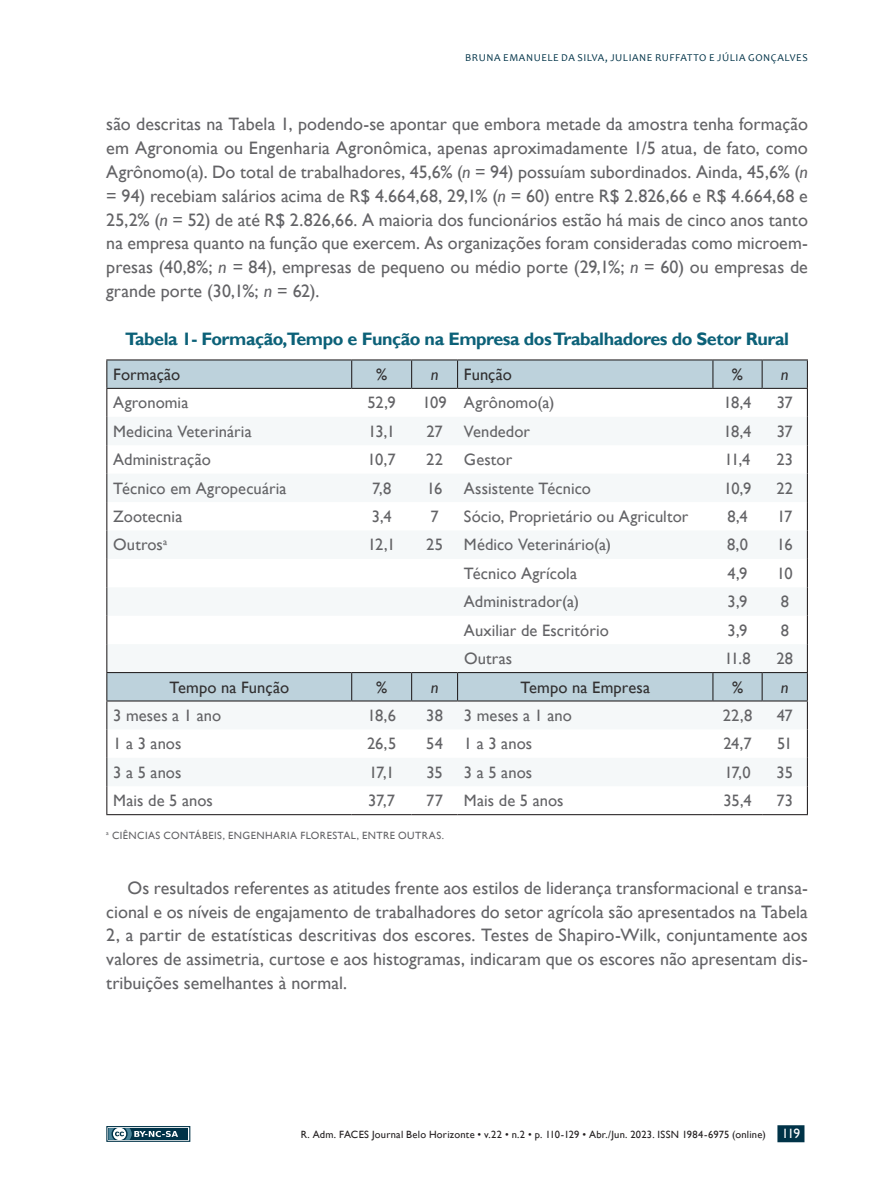
<style>
.page{position:relative;width:893px;height:1191px;background:#fff}
.page>*{position:absolute;margin:0;border:0;box-sizing:border-box;transform-origin:0 0}
.t1{font:18px/23.9px "Gill Sans";color:#636366;text-align:justify}
.t2{font:700 18px "Gill Sans";letter-spacing:-.025em;color:#0c6178}
.t3{font:16.5px "Gill Sans";letter-spacing:.005em;color:#636366}
.t4{font:16.5px "Gill Sans";letter-spacing:.005em;color:#312f30}
.t5{font:italic 16.5px "Gill Sans";color:#312f30}
.t6{font:10.5px "Gill Sans";letter-spacing:.02em;color:#231f20}
.t7{font:10.5px "Candara";letter-spacing:.05em;color:#003348}
.t8{font:10.5px "Gill Sans";letter-spacing:.04em;color:#636366}
.s1{font-style:italic}
.s2{font-size:13.5px;color:#fff}
</style>
<div class="page">
<svg style="left:106px;top:1126px;width:84px;height:15px"></svg>
<div style="left:108px;top:1128px;width:80px;height:11px;background:#003348"></div>
<svg style="left:108px;top:1128px;width:70px;height:11px"></svg>
<div style="left:777px;top:1125px;width:27px;height:17px;background:#003348"></div>
<svg style="left:107px;top:360px;width:700px;height:28px;background:#b8cdd7"></svg>
<svg style="left:107px;top:417px;width:700px;height:369px;fill:#f5f8f9"></svg>
<svg style="left:351px;top:360px;width:1px;height:28px"></svg>
<svg style="left:411px;top:360px;width:1px;height:28px"></svg>
<svg style="left:457px;top:360px;width:1px;height:28px"></svg>
<svg style="left:712px;top:360px;width:1px;height:28px"></svg>
<svg style="left:762px;top:360px;width:1px;height:28px"></svg>
<svg style="left:351px;top:673px;width:1px;height:27px"></svg>
<svg style="left:411px;top:673px;width:1px;height:27px"></svg>
<svg style="left:457px;top:673px;width:1px;height:27px"></svg>
<svg style="left:712px;top:673px;width:1px;height:27px"></svg>
<svg style="left:762px;top:673px;width:1px;height:27px"></svg>
<hr style="left:106px;top:814px;width:246px;height:1px;background:#231f20">
<hr style="left:352px;top:814px;width:60px;height:1px;background:#231f20">
<hr style="left:412px;top:814px;width:46px;height:1px;background:#231f20">
<hr style="left:458px;top:814px;width:255px;height:1px;background:#231f20">
<hr style="left:713px;top:814px;width:49px;height:1px;background:#231f20">
<hr style="left:762px;top:814px;width:46px;height:1px;background:#231f20">
<hr style="left:106px;top:359px;width:246px;height:1px;background:#231f20">
<hr style="left:352px;top:359px;width:60px;height:1px;background:#231f20">
<hr style="left:412px;top:359px;width:46px;height:1px;background:#231f20">
<hr style="left:458px;top:359px;width:255px;height:1px;background:#231f20">
<hr style="left:713px;top:359px;width:49px;height:1px;background:#231f20">
<hr style="left:762px;top:359px;width:46px;height:1px;background:#231f20">
<hr style="left:106px;top:388px;width:246px;height:1px;background:#231f20">
<hr style="left:352px;top:388px;width:60px;height:1px;background:#231f20">
<hr style="left:412px;top:388px;width:46px;height:1px;background:#231f20">
<hr style="left:458px;top:388px;width:255px;height:1px;background:#231f20">
<hr style="left:713px;top:388px;width:49px;height:1px;background:#231f20">
<hr style="left:762px;top:388px;width:46px;height:1px;background:#231f20">
<hr style="left:106px;top:672px;width:246px;height:1px;background:#231f20">
<svg style="left:106px;top:360px;width:1px;height:454px"></svg>
<hr style="left:352px;top:672px;width:60px;height:1px;background:#231f20">
<hr style="left:412px;top:672px;width:46px;height:1px;background:#231f20">
<hr style="left:458px;top:672px;width:255px;height:1px;background:#231f20">
<hr style="left:713px;top:672px;width:49px;height:1px;background:#231f20">
<hr style="left:762px;top:672px;width:46px;height:1px;background:#231f20">
<svg style="left:807px;top:360px;width:1px;height:454px"></svg>
<hr style="left:106px;top:700px;width:246px;height:1px;background:#231f20">
<hr style="left:352px;top:700px;width:60px;height:1px;background:#231f20">
<hr style="left:412px;top:700px;width:46px;height:1px;background:#231f20">
<hr style="left:458px;top:700px;width:255px;height:1px;background:#231f20">
<hr style="left:713px;top:700px;width:49px;height:1px;background:#231f20">
<hr style="left:762px;top:700px;width:46px;height:1px;background:#231f20">
<p class="t7" style="left:465px;top:51px;width:337px">BRUNA EMANUELE DA SILVA, JULIANE RUFFATTO E JÚLIA GONÇALVES</p>
<p class="t1" style="left:106px;top:113px;width:703px">são descritas na Tabela 1, podendo-se apontar que embora metade da amostra tenha formação em Agronomia ou Engenharia Agronômica, apenas aproximadamente 1/5 atua, de fato, como Agrônomo(a). Do total de trabalhadores, 45,6% (<span class="s1">n</span> = 94) possuíam subordinados. Ainda, 45,6% (<span class="s1">n </span>= 94) recebiam salários acima de R$ 4.664,68, 29,1% (<span class="s1">n</span> = 60) entre R$ 2.826,66 e R$ 4.664,68 e 25,2% (<span class="s1">n</span> = 52) de até R$ 2.826,66. A maioria dos funcionários estão há mais de cinco anos tanto na empresa quanto na função que exercem. As organizações foram consideradas como microem&shy;presas (40,8%; <span class="s1">n =</span> 84), empresas de pequeno ou médio porte (29,1%; <span class="s1">n</span> = 60) ou empresas de grande porte (30,1%; <span class="s1">n</span> = 62).</p>
<p class="t2" style="left:125px;top:328px;width:665px">Tabela 1- Formação,Tempo e Função na Empresa dos Trabalhadores do Setor Rural</p>
<p class="t4" style="left:113px;top:365px;width:69px">Formação</p>
<p class="t4" style="left:376px;top:365px;width:13px">%</p>
<p class="t5" style="left:431px;top:365px;width:9px">n</p>
<p class="t4" style="left:464px;top:365px;width:49px">Função</p>
<p class="t4" style="left:732px;top:365px;width:13px">%</p>
<p class="t5" style="left:781px;top:365px;width:9px">n</p>
<p class="t3" style="left:113px;top:393px;width:77px">Agronomia</p>
<p class="t3" style="left:367px;top:393px;width:30px">52,9</p>
<p class="t3" style="left:422px;top:393px;width:133px">109 Agrônomo(a)</p>
<p class="t3" style="left:723px;top:393px;width:30px">18,4</p>
<p class="t3" style="left:777px;top:393px;width:18px">37</p>
<p class="t3" style="left:113px;top:421px;width:140px">Medicina Veterinária</p>
<p class="t3" style="left:368px;top:421px;width:28px">13,1</p>
<p class="t3" style="left:426px;top:421px;width:18px">27</p>
<p class="t3" style="left:464px;top:421px;width:68px">Vendedor</p>
<p class="t3" style="left:723px;top:421px;width:30px">18,4</p>
<p class="t3" style="left:777px;top:421px;width:18px">37</p>
<p class="t3" style="left:113px;top:450px;width:99px">Administração</p>
<p class="t3" style="left:368px;top:450px;width:30px">10,7</p>
<p class="t3" style="left:426px;top:450px;width:18px">22</p>
<p class="t3" style="left:464px;top:450px;width:50px">Gestor</p>
<p class="t3" style="left:725px;top:450px;width:27px">11,4</p>
<p class="t3" style="left:776px;top:450px;width:18px">23</p>
<p class="t3" style="left:113px;top:478px;width:175px">Técnico em Agropecuária</p>
<p class="t3" style="left:372px;top:478px;width:21px">7,8</p>
<p class="t3" style="left:427px;top:478px;width:17px">16</p>
<p class="t3" style="left:464px;top:478px;width:129px">Assistente Técnico</p>
<p class="t3" style="left:724px;top:478px;width:29px">10,9</p>
<p class="t3" style="left:776px;top:478px;width:18px">22</p>
<p class="t3" style="left:113px;top:507px;width:71px">Zootecnia</p>
<p class="t3" style="left:372px;top:507px;width:22px">3,4</p>
<p class="t3" style="left:430px;top:507px;width:10px">7</p>
<p class="t3" style="left:464px;top:507px;width:226px">Sócio, Proprietário ou Agricultor</p>
<p class="t3" style="left:727px;top:507px;width:22px">8,4</p>
<p class="t3" style="left:777px;top:507px;width:17px">17</p>
<p class="t3" style="left:113px;top:535px;width:56px">Outros<sup>a</sup></p>
<p class="t3" style="left:368px;top:535px;width:29px">12,1</p>
<p class="t3" style="left:426px;top:535px;width:18px">25</p>
<p class="t3" style="left:464px;top:535px;width:149px">Médico Veterinário(a)</p>
<p class="t3" style="left:727px;top:535px;width:22px">8,0</p>
<p class="t3" style="left:777px;top:535px;width:17px">16</p>
<p class="t3" style="left:464px;top:563px;width:115px">Técnico Agrícola</p>
<p class="t3" style="left:727px;top:563px;width:21px">4,9</p>
<p class="t3" style="left:777px;top:563px;width:17px">10</p>
<p class="t3" style="left:464px;top:592px;width:117px">Administrador(a)</p>
<p class="t3" style="left:728px;top:592px;width:21px">3,9</p>
<p class="t3" style="left:781px;top:592px;width:10px">8</p>
<p class="t3" style="left:464px;top:620px;width:146px">Auxiliar de Escritório</p>
<p class="t3" style="left:728px;top:620px;width:21px">3,9</p>
<p class="t3" style="left:781px;top:620px;width:10px">8</p>
<p class="t3" style="left:464px;top:649px;width:50px">Outras</p>
<p class="t3" style="left:724px;top:649px;width:28px">11.8</p>
<p class="t3" style="left:776px;top:649px;width:18px">28</p>
<p class="t4" style="left:169px;top:677px;width:121px">Tempo na Função</p>
<p class="t4" style="left:376px;top:677px;width:13px">%</p>
<p class="t5" style="left:431px;top:677px;width:9px">n</p>
<p class="t4" style="left:520px;top:677px;width:131px">Tempo na Empresa</p>
<p class="t4" style="left:732px;top:677px;width:13px">%</p>
<p class="t5" style="left:781px;top:677px;width:9px">n</p>
<p class="t3" style="left:113px;top:706px;width:110px">3 meses a 1 ano</p>
<p class="t3" style="left:367px;top:706px;width:30px">18,6</p>
<p class="t3" style="left:426px;top:706px;width:18px">38</p>
<p class="t3" style="left:464px;top:706px;width:110px">3 meses a 1 ano</p>
<p class="t3" style="left:723px;top:706px;width:31px">22,8</p>
<p class="t3" style="left:777px;top:706px;width:18px">47</p>
<p class="t3" style="left:113px;top:734px;width:70px">1 a 3 anos</p>
<p class="t3" style="left:367px;top:734px;width:31px">26,5</p>
<p class="t3" style="left:426px;top:734px;width:18px">54</p>
<p class="t3" style="left:464px;top:734px;width:70px">1 a 3 anos</p>
<p class="t3" style="left:723px;top:734px;width:30px">24,7</p>
<p class="t3" style="left:777px;top:734px;width:17px">51</p>
<p class="t3" style="left:113px;top:762px;width:70px">3 a 5 anos</p>
<p class="t3" style="left:369px;top:762px;width:27px">17,1</p>
<p class="t3" style="left:426px;top:762px;width:18px">35</p>
<p class="t3" style="left:464px;top:762px;width:70px">3 a 5 anos</p>
<p class="t3" style="left:724px;top:762px;width:28px">17,0</p>
<p class="t3" style="left:777px;top:762px;width:18px">35</p>
<p class="t3" style="left:113px;top:791px;width:101px">Mais de 5 anos</p>
<p class="t3" style="left:368px;top:791px;width:28px">37,7</p>
<p class="t3" style="left:426px;top:791px;width:18px">77</p>
<p class="t3" style="left:464px;top:791px;width:101px">Mais de 5 anos</p>
<p class="t3" style="left:723px;top:791px;width:30px">35,4</p>
<p class="t3" style="left:776px;top:791px;width:18px">73</p>
<p class="t8" style="left:106px;top:829px;width:339px"><sup>a</sup> CIÊNCIAS CONTÁBEIS, ENGENHARIA FLORESTAL, ENTRE OUTRAS.</p>
<p class="t1" style="left:106px;top:876px;width:703px;text-indent:21px">Os resultados referentes as atitudes frente aos estilos de liderança transformacional e transa&shy;cional e os níveis de engajamento de trabalhadores do setor agrícola são apresentados na Tabela 2, a partir de estatísticas descritivas dos escores. Testes de Shapiro-Wilk, conjuntamente aos valores de assimetria, curtose e aos histogramas, indicaram que os escores não apresentam dis&shy;tribuições semelhantes à normal.</p>
<p class="t6" style="left:301px;top:1128px;width:501px">R. Adm. FACES Journal Belo Horizonte • v.22 • n.2 • p. 110-129 • Abr./Jun. 2023. ISSN 1984-6975 (online) <span class="s2">119</span></p>
</div>
